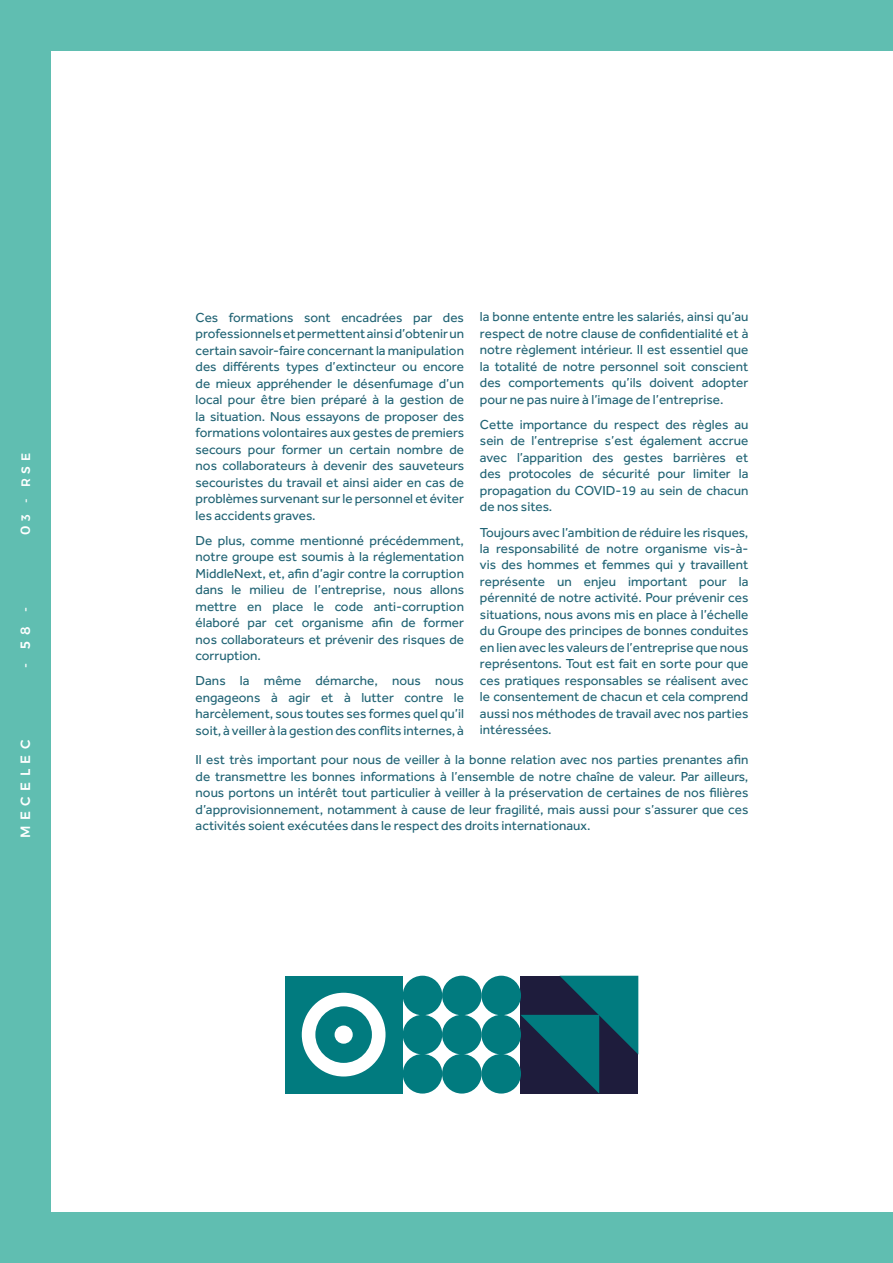
<style>
.page{position:relative;width:893px;height:1263px;background:#60beb1}
.page>*{position:absolute;margin:0;border:0;box-sizing:border-box;transform-origin:0 0}
.t1{font:13.5px/16.5px "Effra";color:#206374;text-align:justify}
.t2{font:500 13.5px "Montserrat";letter-spacing:.4em;color:#fff}
.t3{font:500 12.3px "Montserrat";color:#fff}
.s1{font-size:13.5px}
</style>
<div class="page">
<div style="left:51px;top:51px;width:842px;height:1161px;background:#fff"></div>
<div style="left:285px;top:976px;width:118px;height:117px;background:#017b7f"></div>
<svg style="left:403px;top:976px;width:117px;height:117px"></svg>
<svg style="left:520px;top:976px;width:118px;height:117px;background:#114659"></svg>
<svg style="left:302px;top:993px;width:84px;height:83px"></svg>
<div style="left:335px;top:1025px;width:18px;height:19px;background:#fff;border-radius:50%"></div>
<div style="left:403px;top:976px;width:39px;height:39px;background:#017b7f;border-radius:50%"></div>
<div style="left:442px;top:976px;width:40px;height:39px;background:#017b7f;border-radius:50%"></div>
<div style="left:481px;top:976px;width:40px;height:39px;background:#017b7f;border-radius:50%"></div>
<div style="left:403px;top:1015px;width:39px;height:39px;background:#017b7f;border-radius:50%"></div>
<div style="left:442px;top:1015px;width:40px;height:39px;background:#017b7f;border-radius:50%"></div>
<div style="left:481px;top:1015px;width:40px;height:39px;background:#017b7f;border-radius:50%"></div>
<div style="left:403px;top:1054px;width:39px;height:39px;background:#017b7f;border-radius:50%"></div>
<div style="left:442px;top:1054px;width:40px;height:39px;background:#017b7f;border-radius:50%"></div>
<div style="left:481px;top:1054px;width:40px;height:39px;background:#017b7f;border-radius:50%"></div>
<p class="t3" style="left:16px;top:535px;width:84px;rotate:-90deg"><span class="s1">0</span>3 - RSE</p>
<p class="t2" style="left:15px;top:668px;width:63px;rotate:-90deg">- 5 8 -</p>
<p class="t2" style="left:15px;top:838px;width:99px;rotate:-90deg">MECELEC</p>
<p class="t1" style="left:196px;top:309px;width:270px">Ces formations sont encadrées par des professionnels et permettent ainsi d’obtenir un certain savoir-faire concernant la manipulation des différents types d’extincteur ou encore de mieux appréhender le désenfumage d’un local pour être bien préparé à la gestion de la situation. Nous essayons de proposer des formations volontaires aux gestes de premiers secours pour former un certain nombre de nos collaborateurs à devenir des sauveteurs secouristes du travail et ainsi aider en cas de problèmes survenant sur le personnel et éviter les accidents graves.</p>
<p class="t1" style="left:196px;top:532px;width:270px">De plus, comme mentionné précédemment, notre groupe est soumis à la réglementation MiddleNext, et, afin d’agir contre la corruption dans le milieu de l’entreprise, nous allons mettre en place le code anti-corruption élaboré par cet organisme afin de former nos collaborateurs et prévenir des risques de corruption.</p>
<p class="t1" style="left:196px;top:672px;width:270px">Dans la même démarche, nous nous engageons à agir et à lutter contre le harcèlement, sous toutes ses formes quel qu’il soit, à veiller à la gestion des conflits internes, à</p>
<p class="t1" style="left:480px;top:309px;width:270px">la bonne entente entre les salariés, ainsi qu’au respect de notre clause de confidentialité et à notre règlement intérieur. Il est essentiel que la totalité de notre personnel soit conscient des comportements qu’ils doivent adopter pour ne pas nuire à l’image de l’entreprise.</p>
<p class="t1" style="left:480px;top:416px;width:270px">Cette importance du respect des règles au sein de l’entreprise s’est également accrue avec l’apparition des gestes barrières et des protocoles de sécurité pour limiter la propagation du COVID-19 au sein de chacun de nos sites.</p>
<p class="t1" style="left:480px;top:524px;width:270px">Toujours avec l’ambition de réduire les risques, la responsabilité de notre organisme vis-à&shy;vis des hommes et femmes qui y travaillent représente un enjeu important pour la pérennité de notre activité. Pour prévenir ces situations, nous avons mis en place à l’échelle du Groupe des principes de bonnes conduites en lien avec les valeurs de l’entreprise que nous représentons. Tout est fait en sorte pour que ces pratiques responsables se réalisent avec le consentement de chacun et cela comprend aussi nos méthodes de travail avec nos parties intéressées.</p>
<p class="t1" style="left:196px;top:751px;width:554px">Il est très important pour nous de veiller à la bonne relation avec nos parties prenantes afin de transmettre les bonnes informations à l’ensemble de notre chaîne de valeur. Par ailleurs, nous portons un intérêt tout particulier à veiller à la préservation de certaines de nos filières d’approvisionnement, notamment à cause de leur fragilité, mais aussi pour s’assurer que ces activités soient exécutées dans le respect des droits internationaux.</p>
</div>
